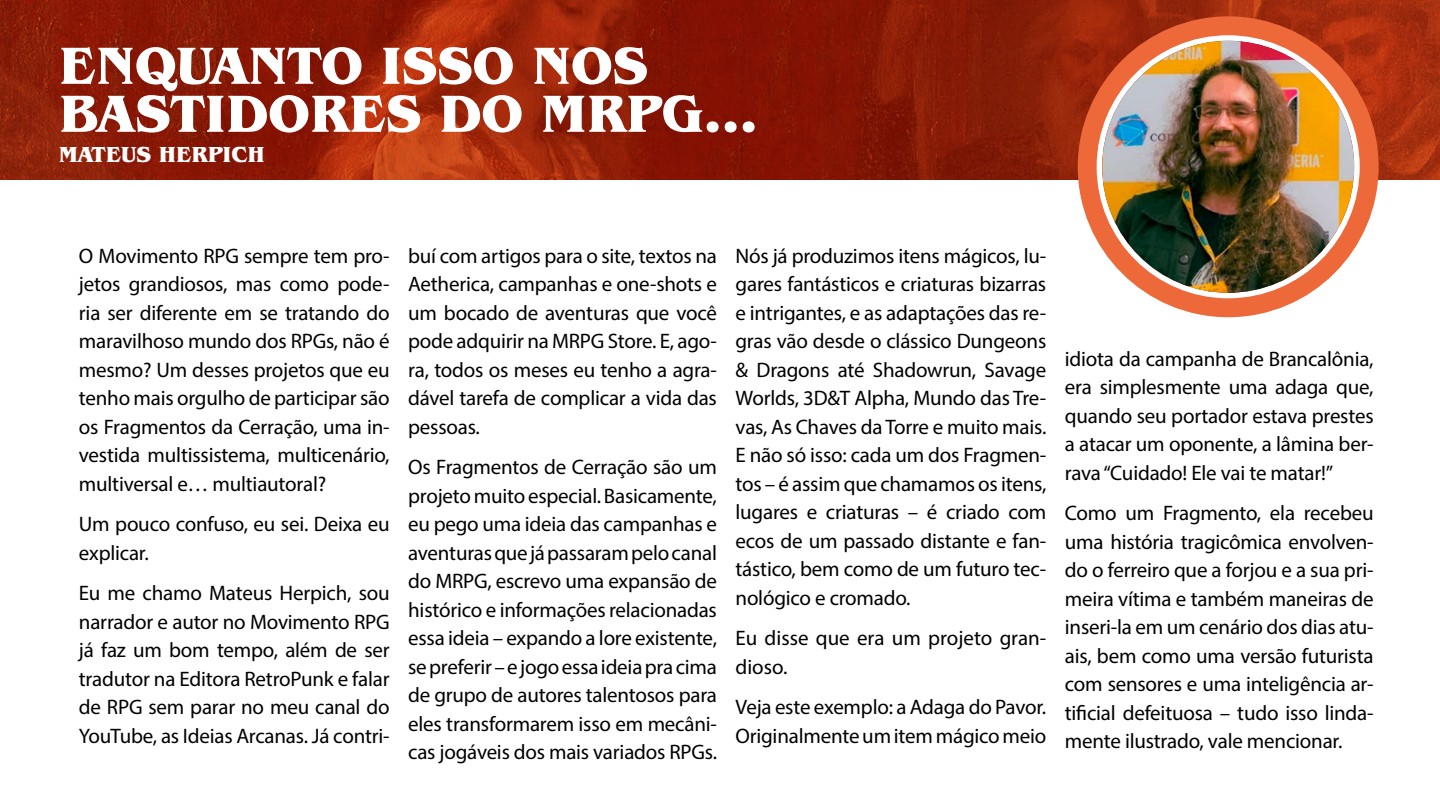
<style>
.page{position:relative;width:1440px;height:810px;background:#fff}
.page>*{position:absolute;margin:0;border:0;box-sizing:border-box;transform-origin:0 0}
.t1{font:700 54px/48px "Benguiat IT Cby BT";color:#fff}
.t2{font:700 22.5px "Benguiat IT Cby BT";color:#fff}
.t3{font:21px/28.5px "Myriad Pro";letter-spacing:-.01em;color:#000;text-align:justify}
</style>
<div class="page">
<svg style="left:0;top:0;width:1440px;height:180px;background:#901f08"></svg>
<div style="left:1078px;top:16px;width:301px;height:301px;background:#ed6939;border-radius:50%"></div>
<svg style="left:1097px;top:35px;width:263px;height:263px;background:#fbf4f2"></svg>
<img style="left:1102px;top:41px;width:252px;height:252px;border-radius:126px">
<h1 class="t1" style="left:59px;top:41px;width:700px">ENQUANTO ISSO NOS<br>BASTIDORES DO MRPG…</h1>
<p class="t2" style="left:59px;top:141px;width:207px">MATEUS HERPICH</p>
<p class="t3" style="left:79px;top:241px;width:312px">O Movimento RPG sempre tem pro&shy;jetos grandiosos, mas como pode&shy;ria ser diferente em se tratando do maravilhoso mundo dos RPGs, não é mesmo? Um desses projetos que eu tenho mais orgulho de participar são os Fragmentos da Cerração, uma in&shy;vestida multissistema, multicenário, multiversal e… multiautoral?</p>
<p class="t3" style="left:79px;top:510px;width:312px">Um pouco confuso, eu sei. Deixa eu explicar.</p>
<p class="t3" style="left:79px;top:579px;width:312px">Eu me chamo Mateus Herpich, sou narrador e autor no Movimento RPG já faz um bom tempo, além de ser tradutor na Editora RetroPunk e falar de RPG sem parar no meu canal do YouTube, as Ideias Arcanas. Já contri-</p>
<p class="t3" style="left:408px;top:241px;width:310px">buí com artigos para o site, textos na Aetherica, campanhas e one-shots e um bocado de aventuras que você pode adquirir na MRPG Store. E, ago&shy;ra, todos os meses eu tenho a agra&shy;dável tarefa de complicar a vida das pessoas.</p>
<p class="t3" style="left:408px;top:453px;width:310px">Os Fragmentos de Cerração são um projeto muito especial. Basicamente, eu pego uma ideia das campanhas e aventuras que já passaram pelo canal do MRPG, escrevo uma expansão de histórico e informações relacionadas essa ideia – expando a lore existente, se preferir – e jogo essa ideia pra cima de grupo de autores talentosos para eles transformarem isso em mecâni&shy;cas jogáveis dos mais variados RPGs.</p>
<p class="t3" style="left:736px;top:241px;width:312px">Nós já produzimos itens mágicos, lu&shy;gares fantásticos e criaturas bizarras e intrigantes, e as adaptações das re&shy;gras vão desde o clássico Dungeons &amp; Dragons até Shadowrun, Savage Worlds, 3D&amp;T Alpha, Mundo das Tre&shy;vas, As Chaves da Torre e muito mais.<br>E não só isso: cada um dos Fragmen&shy;tos – é assim que chamamos os itens, lugares e criaturas – é criado com ecos de um passado distante e fan&shy;tástico, bem como de um futuro tec&shy;nológico e cromado.</p>
<p class="t3" style="left:736px;top:624px;width:312px">Eu disse que era um projeto gran&shy;dioso.</p>
<p class="t3" style="left:736px;top:693px;width:312px">Veja este exemplo: a Adaga do Pavor.<br>Originalmente um item mágico meio</p>
<p class="t3" style="left:1065px;top:344px;width:310px">idiota da campanha de Brancalônia, era simplesmente uma adaga que, quando seu portador estava prestes a atacar um oponente, a lâmina ber&shy;rava “Cuidado! Ele vai te matar!”</p>
<p class="t3" style="left:1065px;top:499px;width:310px">Como um Fragmento, ela recebeu uma história tragicômica envolven&shy;do o ferreiro que a forjou e a sua pri&shy;meira vítima e também maneiras de inseri-la em um cenário dos dias atu&shy;ais, bem como uma versão futurista com sensores e uma inteligência ar&shy;tificial defeituosa – tudo isso linda&shy;mente ilustrado, vale mencionar.</p>
</div>
